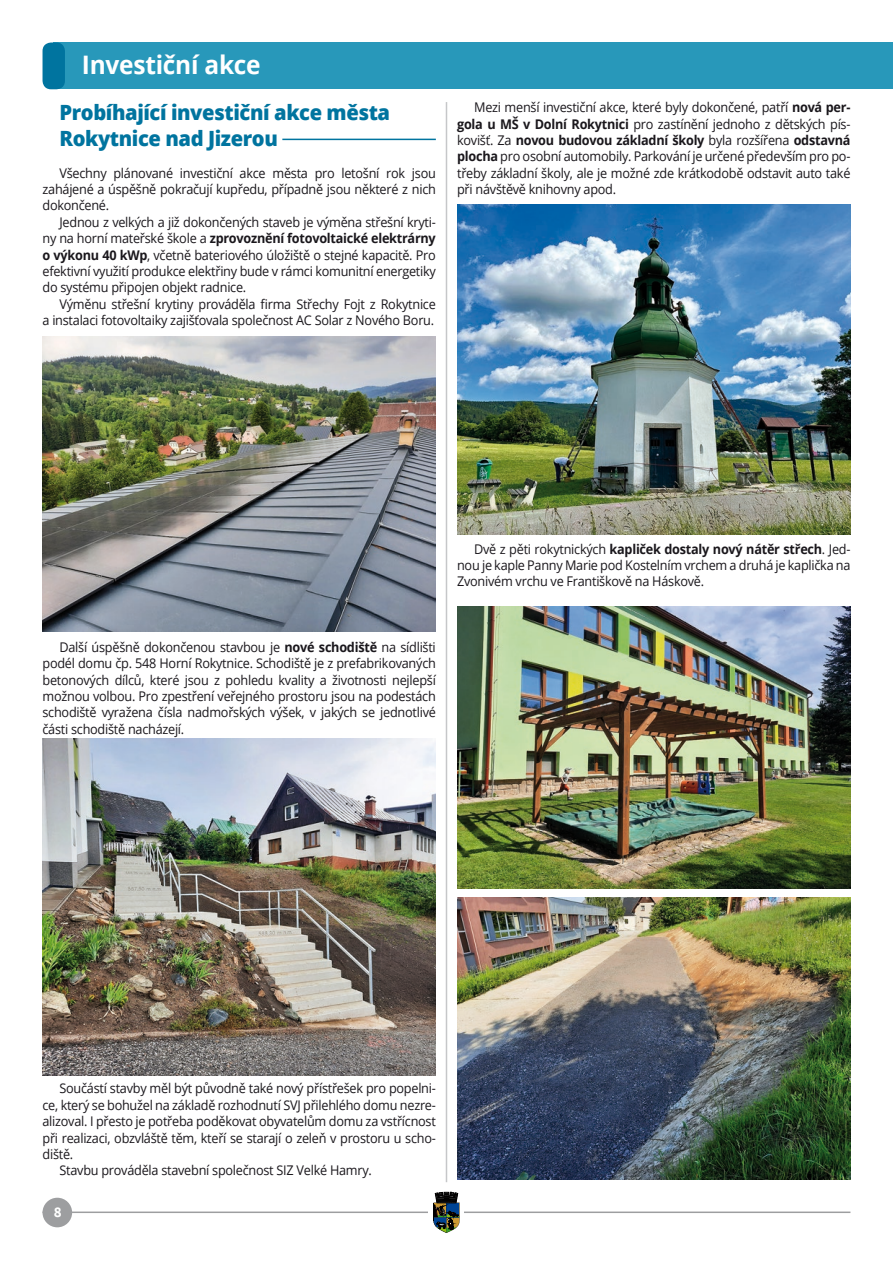
<style>
.page{position:relative;width:893px;height:1263px;background:#fff}
.page>*{position:absolute;margin:0;border:0;box-sizing:border-box;transform-origin:0 0}
.Nadpis_H1{font:700 25.5px "Open Sans";letter-spacing:-.01em;color:#fff;scale:.96 1}
.Nadpis_H2_2_řádky{font:800 21px/26.2px "Open Sans";letter-spacing:-.02em;color:#00749f;scale:.96 1}
.t1{font:700 15px "Source Sans Pro";color:#fff}
.AAA_Body_Text{font:13.35px/16.4px "Open Sans";letter-spacing:-.02em;color:#1a171c;text-align:justify;scale:.95 1}
.s1{font-weight:700}
</style>
<div class="page">
<hr style="left:43px;top:1211px;width:807px;height:2px;background:#9d9ea0">
<div style="left:429px;top:1192px;width:35px;height:42px;background:#fff"></div>
<svg style="left:433px;top:1192px;width:27px;height:41px"></svg>
<div style="left:43px;top:1198px;width:29px;height:29px;background:#9d9ea0;border-radius:50%"></div>
<div style="left:54px;top:43px;width:839px;height:46px;background:#2898ba"></div>
<div style="left:43px;top:43px;width:22px;height:46px;background:#00749f;border-radius:9px"></div>
<hr style="left:282px;top:139px;width:154px;height:1px;background:#00749f">
<img style="left:43px;top:336px;width:393px;height:295px">
<img style="left:43px;top:738px;width:393px;height:338px">
<img style="left:457px;top:204px;width:393px;height:331px">
<img style="left:457px;top:606px;width:393px;height:282px">
<img style="left:457px;top:897px;width:393px;height:283px">
<hr style="left:446px;top:102px;width:1px;height:1080px;background:#c6c7c9">
<p class="Nadpis_H1" style="left:82px;top:47px;width:188px">Investiční akce</p>
<p class="Nadpis_H2_2_řádky" style="left:60px;top:98px;width:346px">Probíhající investiční akce města<br>Rokytnice nad Jizerou</p>
<p class="AAA_Body_Text" style="left:43px;top:164px;width:416px;text-indent:17px">Všechny plánované investiční akce města pro letošní rok jsou zahájené a úspěšně pokračují kupředu, případně jsou některé z nich dokončené.</p>
<p class="AAA_Body_Text" style="left:43px;top:213px;width:416px;text-indent:17px">Jednou z velkých a již dokončených staveb je výměna střešní kryti&shy;ny na horní mateřské škole a <span class="s1">zprovoznění fotovoltaické elektrárny o výkonu 40 kWp</span>, včetně bateriového úložiště o stejné kapacitě. Pro efektivní využití produkce elektřiny bude v rámci komunitní energetiky do systému připojen objekt radnice.</p>
<p class="AAA_Body_Text" style="left:43px;top:295px;width:416px;text-align:right">Výměnu střešní krytiny prováděla firma Střechy Fojt z Rokytnice<br>a instalaci fotovoltaiky zajišťovala společnost AC Solar z Nového Boru.</p>
<p class="AAA_Body_Text" style="left:457px;top:99px;width:416px;text-indent:17px">Mezi menší investiční akce, které byly dokončené, patří <span class="s1">nová per&shy;gola u MŠ v Dolní Rokytnici</span> pro zastínění jednoho z dětských pís&shy;kovišť. Za <span class="s1">novou budovou základní školy</span> byla rozšířena <span class="s1">odstavná plocha</span> pro osobní automobily. Parkování je určené především pro po&shy;třeby základní školy, ale je možné zde krátkodobě odstavit auto také při návštěvě knihovny apod.</p>
<p class="AAA_Body_Text" style="left:457px;top:540px;width:416px;text-indent:17px">Dvě z pěti rokytnických <span class="s1">kapliček dostaly nový nátěr střech</span>. Jed&shy;nou je kaple Panny Marie pod Kostelním vrchem a druhá je kaplička na Zvonivém vrchu ve Františkově na Háskově.</p>
<p class="AAA_Body_Text" style="left:43px;top:639px;width:416px;text-indent:17px">Další úspěšně dokončenou stavbou je <span class="s1">nové schodiště</span> na sídlišti podél domu čp. 548 Horní Rokytnice. Schodiště je z prefabrikovaných betonových dílců, které jsou z pohledu kvality a životnosti nejlepší možnou volbou. Pro zpestření veřejného prostoru jsou na podestách schodiště vyražena čísla nadmořských výšek, v jakých se jednotlivé části schodiště nacházejí.</p>
<p class="AAA_Body_Text" style="left:43px;top:1080px;width:416px;text-indent:17px">Součástí stavby měl být původně také nový přístřešek pro popelni&shy;ce, který se bohužel na základě rozhodnutí SVJ přilehlého domu nezre&shy;alizoval. I přesto je potřeba poděkovat obyvatelům domu za vstřícnost při realizaci, obzvláště těm, kteří se starají o zeleň v prostoru u scho&shy;diště.</p>
<p class="AAA_Body_Text" style="left:60px;top:1162px;width:330px">Stavbu prováděla stavební společnost SIZ Velké Hamry.</p>
<p class="t1" style="left:54px;top:1201px;width:9px">8</p>
</div>
